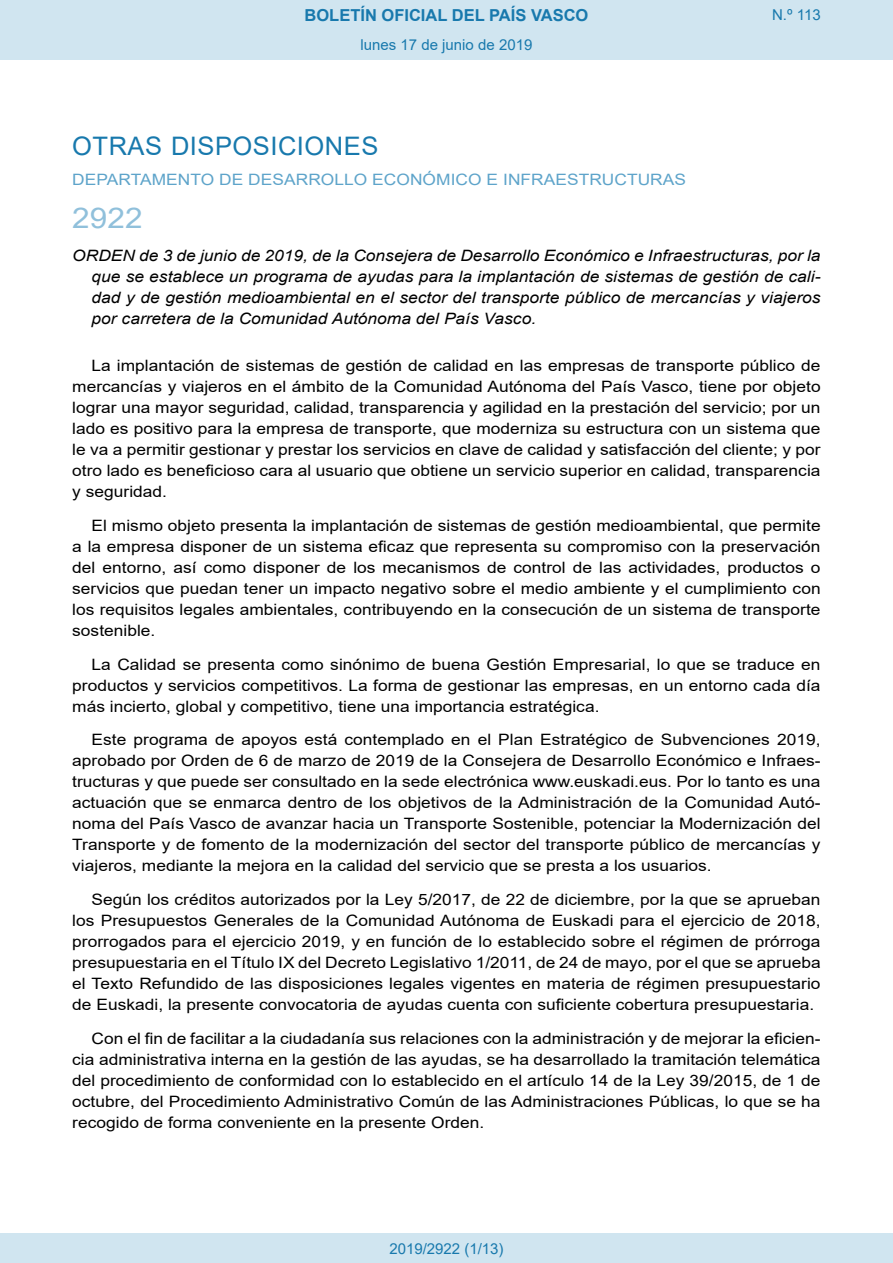
<style>
.page{position:relative;width:893px;height:1263px;background:#fff}
.page>*{position:absolute;margin:0;border:0;box-sizing:border-box;transform-origin:0 0}
.BOPVOrden{font:28.5px "Arial";color:#90c0db;scale:1.11 1}
.BOPVSeccion{font:25.5px "Arial";letter-spacing:.02em;color:#1879ad}
.t1{font:700 16.5px "Arial";color:#1879ad}
.BOPVDetalle{font:15.6px/21px "Arial";color:#000;text-align:justify;scale:1.11 1}
.BOPVTitulo{font:italic 15.6px/21px "Arial";color:#000;text-align:justify;scale:1.11 1}
.BOPVOrganismo{font:15.6px "Arial";letter-spacing:.005em;color:#5ea4ca;scale:1.11 1}
.Paginacion_Centro{font:15px "Arial";color:#1879ad}
</style>
<div class="page">
<div style="left:0;top:0;width:893px;height:60px;background:#d0e5f0"></div>
<div style="left:0;top:1233px;width:893px;height:30px;background:#d0e5f0"></div>
<p class="t1" style="left:305px;top:3px;width:285px">BOLETÍN OFICIAL DEL PAÍS VASCO</p>
<p class="Paginacion_Centro" style="left:361px;top:35px;width:173px">lunes 17 de junio de 2019</p>
<p class="Paginacion_Centro" style="left:772px;top:5px;width:50px">N.º 113</p>
<p class="BOPVSeccion" style="left:72px;top:128px;width:308px">OTRAS DISPOSICIONES</p>
<p class="BOPVOrganismo" style="left:72px;top:169px;width:554px">DEPARTAMENTO DE DESARROLLO ECONÓMICO E INFRAESTRUCTURAS</p>
<p class="BOPVOrden" style="left:72px;top:198px;width:65px">2922</p>
<p class="BOPVTitulo" style="left:92px;top:246px;width:658px;text-indent:-19px">ORDEN de 3 de junio de 2019, de la Consejera de Desarrollo Económico e Infraestructuras, por la que se establece un programa de ayudas para la implantación de sistemas de gestión de cali&shy;dad y de gestión medioambiental en el sector del transporte público de mercancías y viajeros por carretera de la Comunidad Autónoma del País Vasco.</p>
<p class="BOPVDetalle" style="left:72px;top:355px;width:676px;text-indent:19px">La implantación de sistemas de gestión de calidad en las empresas de transporte público de mercancías y viajeros en el ámbito de la Comunidad Autónoma del País Vasco, tiene por objeto lograr una mayor seguridad, calidad, transparencia y agilidad en la prestación del servicio; por un lado es positivo para la empresa de transporte, que moderniza su estructura con un sistema que le va a permitir gestionar y prestar los servicios en clave de calidad y satisfacción del cliente; y por otro lado es beneficioso cara al usuario que obtiene un servicio superior en calidad, transparencia y seguridad.</p>
<p class="BOPVDetalle" style="left:72px;top:515px;width:676px;text-indent:19px">El mismo objeto presenta la implantación de sistemas de gestión medioambiental, que permite a la empresa disponer de un sistema eficaz que representa su compromiso con la preservación del entorno, así como disponer de los mecanismos de control de las actividades, productos o servicios que puedan tener un impacto negativo sobre el medio ambiente y el cumplimiento con los requisitos legales ambientales, contribuyendo en la consecución de un sistema de transporte sostenible.</p>
<p class="BOPVDetalle" style="left:72px;top:653px;width:676px;text-indent:19px">La Calidad se presenta como sinónimo de buena Gestión Empresarial, lo que se traduce en productos y servicios competitivos. La forma de gestionar las empresas, en un entorno cada día más incierto, global y competitivo, tiene una importancia estratégica.</p>
<p class="BOPVDetalle" style="left:72px;top:729px;width:676px;text-indent:19px">Este programa de apoyos está contemplado en el Plan Estratégico de Subvenciones 2019, aprobado por Orden de 6 de marzo de 2019 de la Consejera de Desarrollo Económico e Infraes&shy;tructuras y que puede ser consultado en la sede electrónica www.euskadi.eus. Por lo tanto es una actuación que se enmarca dentro de los objetivos de la Administración de la Comunidad Autó&shy;noma del País Vasco de avanzar hacia un Transporte Sostenible, potenciar la Modernización del Transporte y de fomento de la modernización del sector del transporte público de mercancías y viajeros, mediante la mejora en la calidad del servicio que se presta a los usuarios.</p>
<p class="BOPVDetalle" style="left:72px;top:889px;width:676px;text-indent:19px">Según los créditos autorizados por la Ley 5/2017, de 22 de diciembre, por la que se aprueban los Presupuestos Generales de la Comunidad Autónoma de Euskadi para el ejercicio de 2018, prorrogados para el ejercicio 2019, y en función de lo establecido sobre el régimen de prórroga presupuestaria en el Título IX del Decreto Legislativo 1/2011, de 24 de mayo, por el que se aprueba el Texto Refundido de las disposiciones legales vigentes en materia de régimen presupuestario de Euskadi, la presente convocatoria de ayudas cuenta con suficiente cobertura presupuestaria.</p>
<p class="BOPVDetalle" style="left:72px;top:1028px;width:676px;text-indent:19px">Con el fin de facilitar a la ciudadanía sus relaciones con la administración y de mejorar la eficien&shy;cia administrativa interna en la gestión de las ayudas, se ha desarrollado la tramitación telemática del procedimiento de conformidad con lo establecido en el artículo 14 de la Ley 39/2015, de 1 de octubre, del Procedimiento Administrativo Común de las Administraciones Públicas, lo que se ha recogido de forma conveniente en la presente Orden.</p>
<p class="Paginacion_Centro" style="left:389px;top:1238px;width:116px">2019/2922 (1/13)</p>
</div>
